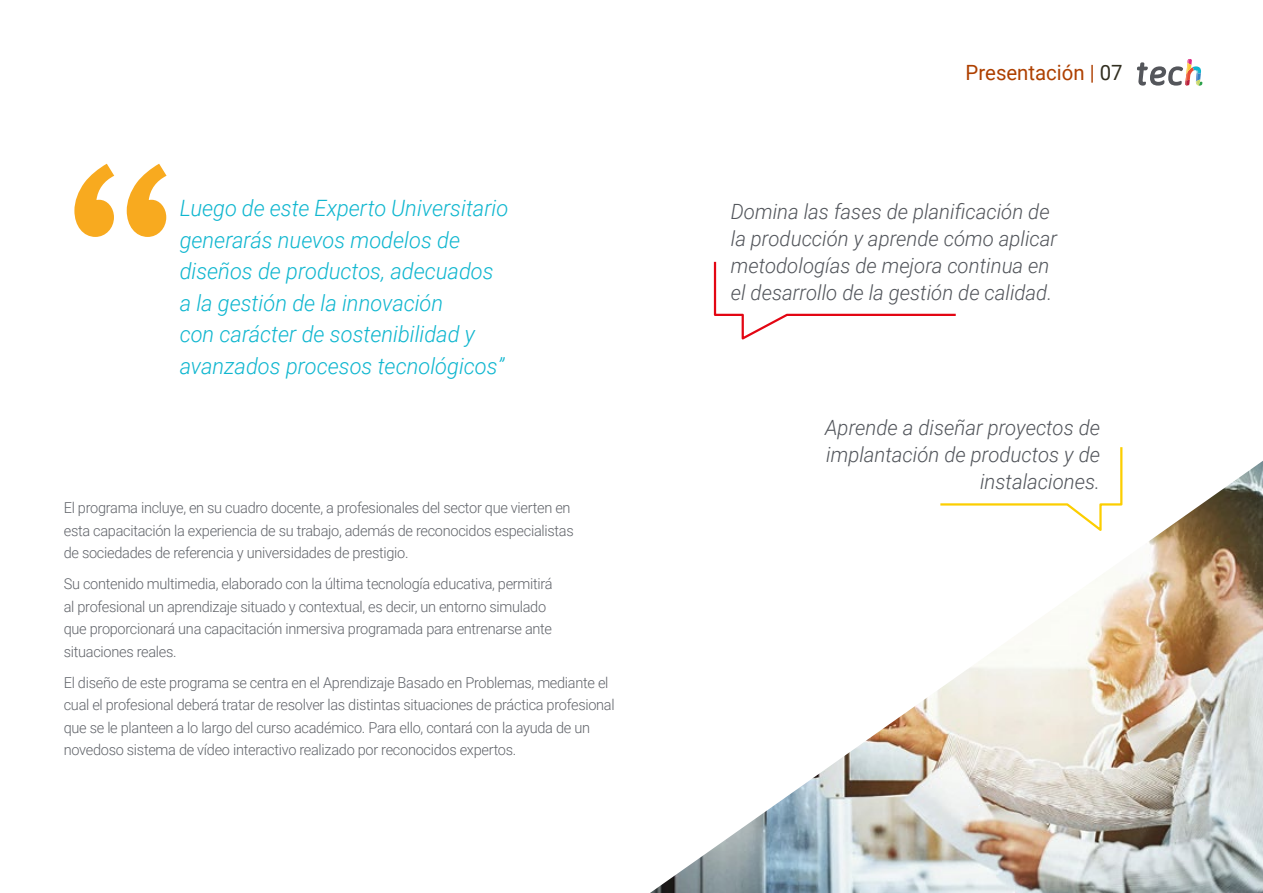
<style>
.page{position:relative;width:1263px;height:893px;background:#fff}
.page>*{position:absolute;margin:0;border:0;box-sizing:border-box;transform-origin:0 0}
.t1{font:italic 300 22.5px/31.5px "Roboto";color:#0fb6cf}
.t2{font:italic 300 21px/27px "Roboto";color:#52555b;text-align:right}
.t3{font:21px "Roboto";color:#ae4000}
.t4{font:300 15px/22.5px "Roboto";letter-spacing:-.02em;color:#61646a}
.s1{color:#312e20}
</style>
<div class="page">
<img style="left:650px;top:461px;width:613px;height:432px">
<svg style="left:1137px;top:59px;width:65px;height:27px"></svg>
<svg style="left:74px;top:164px;width:93px;height:73px"></svg>
<svg style="left:938px;top:447px;width:185px;height:87px"></svg>
<svg style="left:713px;top:261px;width:243px;height:79px"></svg>
<h1 class="t1" style="left:180px;top:192px;width:330px">Luego de este Experto Universitario generarás nuevos modelos de diseños de productos, adecuados a la gestión de la innovación<br>con carácter de sostenibilidad y avanzados procesos tecnológicos”</h1>
<p class="t4" style="left:64px;top:496px;width:511px">El programa incluye, en su cuadro docente, a profesionales del sector que vierten en esta capacitación la experiencia de su trabajo, además de reconocidos especialistas de sociedades de referencia y universidades de prestigio.</p>
<p class="t4" style="left:64px;top:572px;width:490px">Su contenido multimedia, elaborado con la última tecnología educativa, permitirá al profesional un aprendizaje situado y contextual, es decir, un entorno simulado que proporcionará una capacitación inmersiva programada para entrenarse ante situaciones reales.</p>
<p class="t4" style="left:64px;top:670px;width:552px">El diseño de este programa se centra en el Aprendizaje Basado en Problemas, mediante el cual el profesional deberá tratar de resolver las distintas situaciones de práctica profesional que se le planteen a lo largo del curso académico. Para ello, contará con la ayuda de un novedoso sistema de vídeo interactivo realizado por reconocidos expertos.</p>
<h2 class="t3" style="left:966px;top:57px;width:159px">Presentación | <span class="s1">07</span></h2>
<h2 class="t2" style="left:731px;top:197px;width:328px;text-align:left">Domina las fases de planificación de la producción y aprende cómo aplicar metodologías de mejora continua en el desarrollo de la gestión de calidad.</h2>
<h2 class="t2" style="left:825px;top:413px;width:276px">Aprende a diseñar proyectos de implantación de productos y de instalaciones.</h2>
</div>
